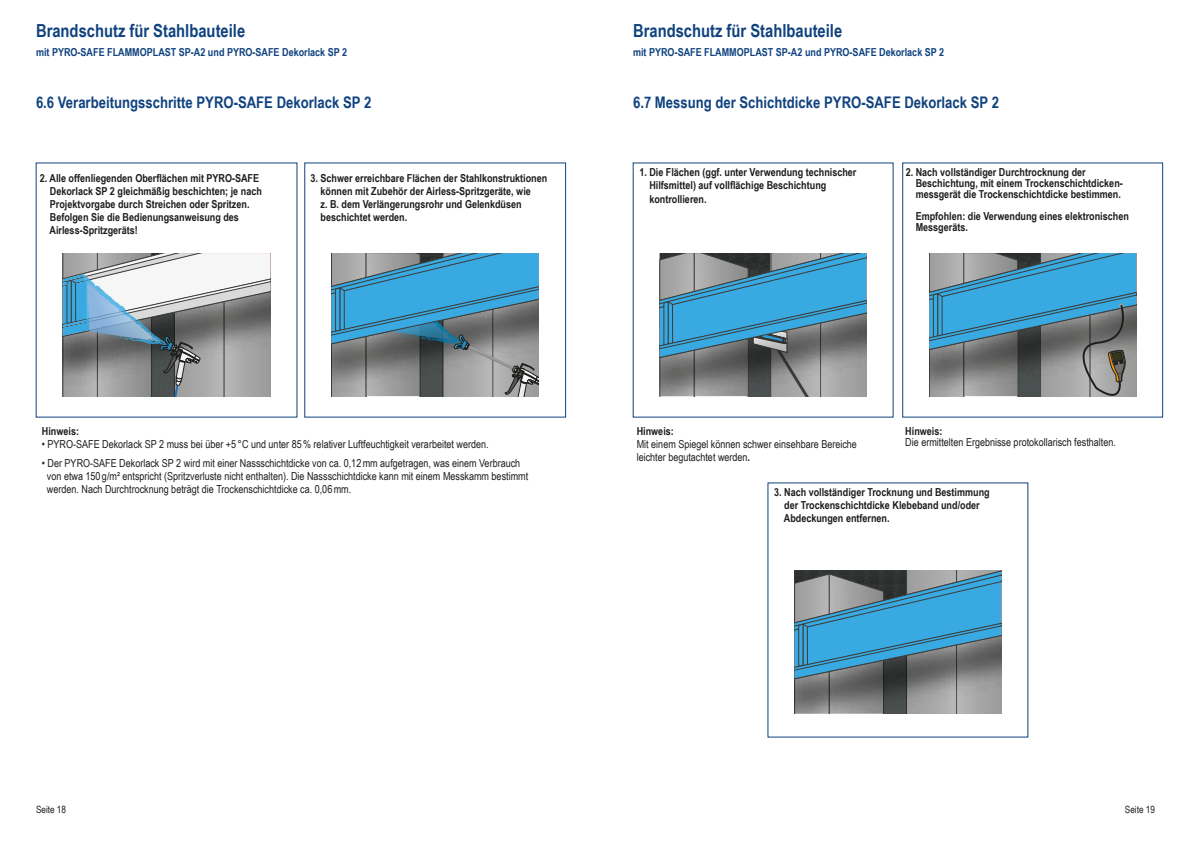
<style>
.page{position:relative;width:1191px;height:842px;background:#fff}
.page>*{position:absolute;margin:0;border:0;box-sizing:border-box;transform-origin:0 0}
.t1{font:700 18px "Arial Narrow";color:#0f427f}
.t2{font:700 16px "Arial Narrow";color:#0f427f}
.t3{font:700 11px/13.2px "Arial Narrow";color:#1d1d1b}
.t4{font:11px/13.2px "Arial Narrow";color:#1d1d1b}
.t5{font:700 11px "Arial Narrow";color:#0f427f}
.t6{font:10px "Arial Narrow";color:#1d1d1b}
.s1{font-weight:700}
</style>
<div class="page">
<svg style="left:63px;top:253px;width:207px;height:143px"></svg>
<svg style="left:331px;top:253px;width:208px;height:143px;background:#628ea3"></svg>
<svg style="left:660px;top:253px;width:206px;height:143px;background:#608ca1"></svg>
<svg style="left:929px;top:253px;width:207px;height:143px;background:#608b9f"></svg>
<svg style="left:794px;top:571px;width:207px;height:143px;background:#5e8a9f"></svg>
<h1 class="t1" style="left:36px;top:17px;width:211px">Brandschutz für Stahlbauteile</h1>
<p class="t5" style="left:36px;top:43px;width:313px">mit PYRO-SAFE FLAMMOPLAST SP-A2 und PYRO-SAFE Dekorlack SP 2</p>
<h2 class="t2" style="left:36px;top:90px;width:337px">6.6 Verarbeitungsschritte PYRO-SAFE Dekorlack SP 2</h2>
<p class="t3" style="left:50px;top:171px;width:214px;text-indent:-10px">2. Alle offenliegenden Oberflächen mit PYRO-SAFE Dekorlack SP 2 gleichmäßig beschichten; je nach Projektvorgabe durch Streichen oder Spritzen.<br>Befolgen Sie die Bedienungsanweisung des Airless-Spritzgeräts!</p>
<p class="t3" style="left:320px;top:171px;width:228px;text-indent:-10px">3. Schwer erreichbare Flächen der Stahlkonstruktionen können mit Zubehör der Airless-Spritzgeräte, wie<br>z. B. dem Verlängerungsrohr und Gelenkdüsen beschichtet werden.</p>
<p class="t3" style="left:42px;top:423px;width:39px">Hinweis:</p>
<p class="t4" style="left:42px;top:437px;width:448px">• PYRO-SAFE Dekorlack SP 2 muss bei über +5 °C und unter 85% relativer Luftfeuchtigkeit verarbeitet werden.</p>
<p class="t4" style="left:47px;top:456px;width:483px;text-indent:-5px">• Der PYRO-SAFE Dekorlack SP 2 wird mit einer Nassschichtdicke von ca. 0,12mm aufgetragen, was einem Verbrauch von etwa 150 g/m² entspricht (Spritzverluste nicht enthalten). Die Nassschichtdicke kann mit einem Messkamm bestimmt werden. Nach Durchtrocknung beträgt die Trockenschichtdicke ca. 0,06mm.</p>
<h1 class="t1" style="left:633px;top:17px;width:211px">Brandschutz für Stahlbauteile</h1>
<p class="t5" style="left:633px;top:43px;width:313px">mit PYRO-SAFE FLAMMOPLAST SP-A2 und PYRO-SAFE Dekorlack SP 2</p>
<h2 class="t2" style="left:633px;top:90px;width:367px">6.7 Messung der Schichtdicke PYRO-SAFE Dekorlack SP 2</h2>
<p class="t3" style="left:649px;top:165px;width:209px;text-indent:-10px">1. Die Flächen (ggf. unter Verwendung technischer<br>Hilfsmittel) auf vollflächige Beschichtung kontrollieren.</p>
<p class="t3" style="left:915px;top:166px;width:209px;line-height:11px;text-indent:-10px">2. Nach vollständiger Durchtrocknung der<br>Beschichtung, mit einem Trockenschichtdicken&shy;messgerät die Trockenschichtdicke bestimmen.</p>
<p class="t3" style="left:915px;top:210px;width:215px;line-height:11px">Empfohlen: die Verwendung eines elektronischen<br>Messgeräts.</p>
<p class="t3" style="left:637px;top:424px;width:39px">Hinweis:</p>
<p class="t4" style="left:637px;top:437px;width:222px">Mit einem Spiegel können schwer einsehbare Bereiche leichter begutachtet werden<span class="s1">.</span></p>
<p class="t3" style="left:905px;top:424px;width:39px">Hinweis:</p>
<p class="t4" style="left:905px;top:435px;width:212px">Die ermittelten Ergebnisse protokollarisch festhalten.</p>
<p class="t3" style="left:784px;top:485px;width:207px;text-indent:-10px">3. Nach vollständiger Trocknung und Bestimmung der Trockenschichtdicke Klebeband und/oder<br>Abdeckungen entfernen.</p>
<p class="t6" style="left:36px;top:802px;width:32px">Seite 18</p>
<p class="t6" style="left:1124px;top:802px;width:32px">Seite 19</p>
</div>
